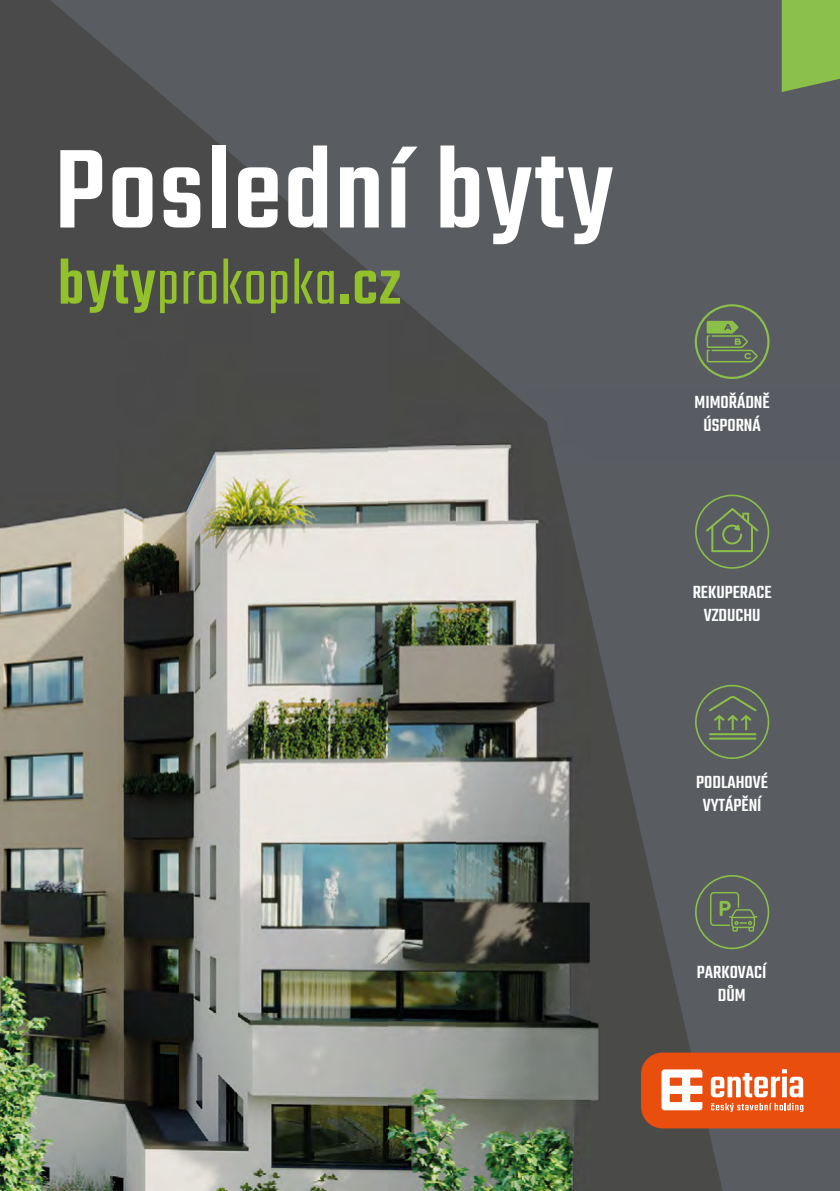
<style>
.page{position:relative;width:840px;height:1191px;background:#fff}
.page>*{position:absolute;margin:0;border:0;box-sizing:border-box;transform-origin:0 0}
.t1{font:500 122.6px "Teko";letter-spacing:.02em;color:#fff}
.t2{font:300 67.4px "Teko";letter-spacing:.02em;color:#92c12b}
.t3{font:500 19.2px/23px "Teko";color:#fff;text-align:center}
.s1{font-weight:500}
</style>
<div class="page">
<div style="left:119px;top:0;width:662px;height:50px;background:#595d62"></div>
<div style="left:119px;top:50px;width:720px;height:68px;background:#595d62"></div>
<div style="left:253px;top:118px;width:586px;height:68px;background:#595d62"></div>
<div style="left:321px;top:186px;width:518px;height:68px;background:#595d62"></div>
<div style="left:389px;top:254px;width:450px;height:68px;background:#595d62"></div>
<div style="left:457px;top:322px;width:382px;height:69px;background:#595d62"></div>
<div style="left:524px;top:391px;width:315px;height:67px;background:#585c62"></div>
<div style="left:591px;top:458px;width:248px;height:137px;background:#595d62"></div>
<div style="left:591px;top:595px;width:248px;height:340px;background:#595d62"></div>
<div style="left:722px;top:935px;width:117px;height:256px;background:#595d62"></div>
<img style="left:0;top:0;width:119px;height:1191px">
<img style="left:117px;top:57px;width:136px;height:1134px">
<img style="left:252px;top:172px;width:69px;height:1019px">
<img style="left:320px;top:229px;width:69px;height:962px">
<img style="left:388px;top:287px;width:69px;height:904px">
<img style="left:455px;top:344px;width:69px;height:847px">
<img style="left:523px;top:402px;width:68px;height:789px">
<img style="left:590px;top:615px;width:69px;height:576px">
<img style="left:658px;top:911px;width:64px;height:280px">
<svg style="left:694px;top:304px;width:75px;height:75px;background:#63715c"></svg>
<svg style="left:694px;top:685px;width:74px;height:74px;background:#5f6a5e"></svg>
<hr style="left:708px;top:737px;width:48px;height:2px;background:#8bc048">
<svg style="left:694px;top:494px;width:74px;height:75px;background:#606b5e"></svg>
<svg style="left:694px;top:875px;width:74px;height:74px;background:#5f6a5e"></svg>
<svg style="left:640px;top:1052px;width:199px;height:76px;background:#e86e3c"></svg>
<svg style="left:781px;top:0;width:59px;height:92px;background:#86b74b"></svg>
<img style="left:839px;top:794px;width:1px;height:12px">
<hr style="left:839px;top:954px;width:1px;height:237px;background:#000;opacity:.5">
<hr style="left:839px;top:806px;width:1px;height:206px;background:#595d62">
<h1 class="t1" style="left:54px;top:119px;width:560px">Poslední byty</h1>
<h2 class="t2" style="left:58px;top:246px;width:344px"><span class="s1">byty</span>prokopka<span class="s1">.cz</span></h2>
<p class="t3" style="left:694px;top:391px;width:77px">MIMOŘÁDNĚ<br>ÚSPORNÁ</p>
<p class="t3" style="left:692px;top:581px;width:80px">REKUPERACE<br>VZDUCHU</p>
<p class="t3" style="left:695px;top:772px;width:73px">PODLAHOVÉ<br>VYTÁPĚNÍ</p>
<p class="t3" style="left:696px;top:962px;width:71px">PARKOVACÍ<br>DŮM</p>
</div>
